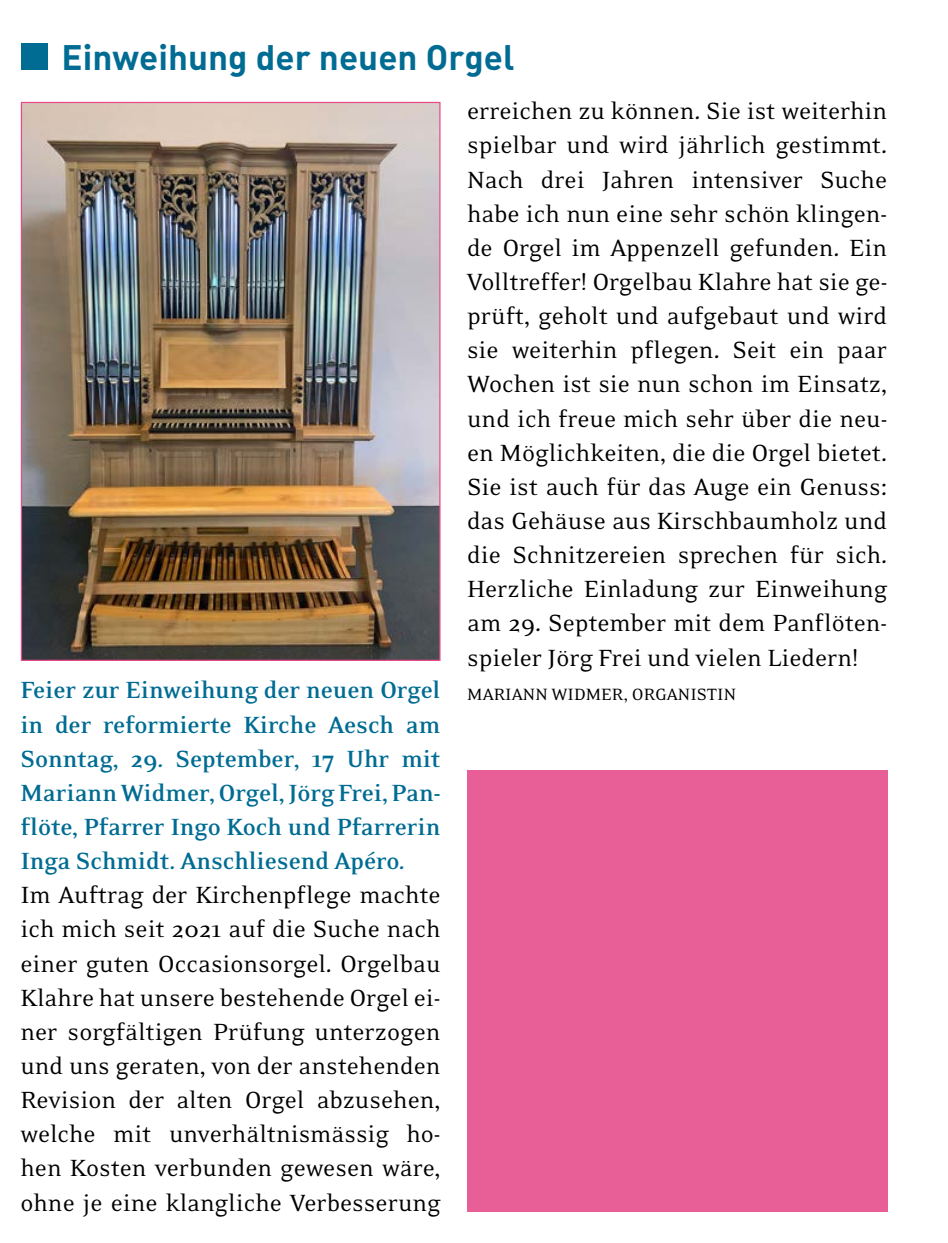
<style>
.page{position:relative;width:948px;height:1243px;background:#fff}
.page>*{position:absolute;margin:0;border:0;box-sizing:border-box;transform-origin:0 0}
.t1{font:35px "DIN Bold Alternate";color:#006c93}
.t2{font:27px/34.2px "Eidetic Neo";color:#000;text-align:justify}
.t3{font:700 27px/34.2px "Eidetic Neo";letter-spacing:-.005em;color:#006c93;text-align:justify}
.t4{font:18.75px "Eidetic Neo";color:#000}
</style>
<div class="page">
<div style="left:467px;top:770px;width:420px;height:441px;background:#e85e97"></div>
<img style="left:23px;top:104px;width:415px;height:555px">
<div style="left:21px;top:43px;width:26px;height:27px;background:#006c93"></div>
<p class="t1" style="left:62px;top:34px;width:454px">Einweihung der neuen Orgel</p>
<p class="t2" style="left:467px;top:95px;width:421px">erreichen zu können. Sie ist weiterhin spielbar und wird jährlich gestimmt.<br>Nach drei Jahren intensiver Suche habe ich nun eine sehr schön klingen&shy;de Orgel im Appenzell gefunden. Ein Volltreffer! Orgelbau Klahre hat sie ge&shy;prüft, geholt und aufgebaut und wird sie weiterhin pflegen. Seit ein paar Wochen ist sie nun schon im Einsatz, und ich freue mich sehr über die neu&shy;en Möglichkeiten, die die Orgel bietet.<br>Sie ist auch für das Auge ein Genuss: das Gehäuse aus Kirschbaumholz und die Schnitzereien sprechen für sich.<br>Herzliche Einladung zur Einweihung am 29. September mit dem Panflöten&shy;spieler Jörg Frei und vielen Liedern!</p>
<p class="t4" style="left:467px;top:684px;width:28px">Mariann</p>
<p class="t4" style="left:551px;top:684px;width:21px">Widmer</p>
<p class="t4" style="left:624px;top:684px;width:31px">, Organistin</p>
<p class="t3" style="left:20px;top:674px;width:421px">Feier zur Einweihung der neuen Orgel in der reformierte Kirche Aesch am Sonntag, 29. September, 17 Uhr mit Mariann Widmer, Orgel, Jörg Frei, Pan&shy;flöte, Pfarrer Ingo Koch und Pfarrerin Inga Schmidt. Anschliesend Apéro.</p>
<p class="t2" style="left:20px;top:878px;width:421px">Im Auftrag der Kirchenpflege machte ich mich seit 2021 auf die Suche nach einer guten Occasionsorgel. Orgelbau Klahre hat unsere bestehende Orgel ei&shy;ner sorgfältigen Prüfung unterzogen und uns geraten, von der anstehenden Revision der alten Orgel abzusehen, welche mit unverhältnismässig ho&shy;hen Kosten verbunden gewesen wäre, ohne je eine klangliche Verbesserung</p>
</div>
